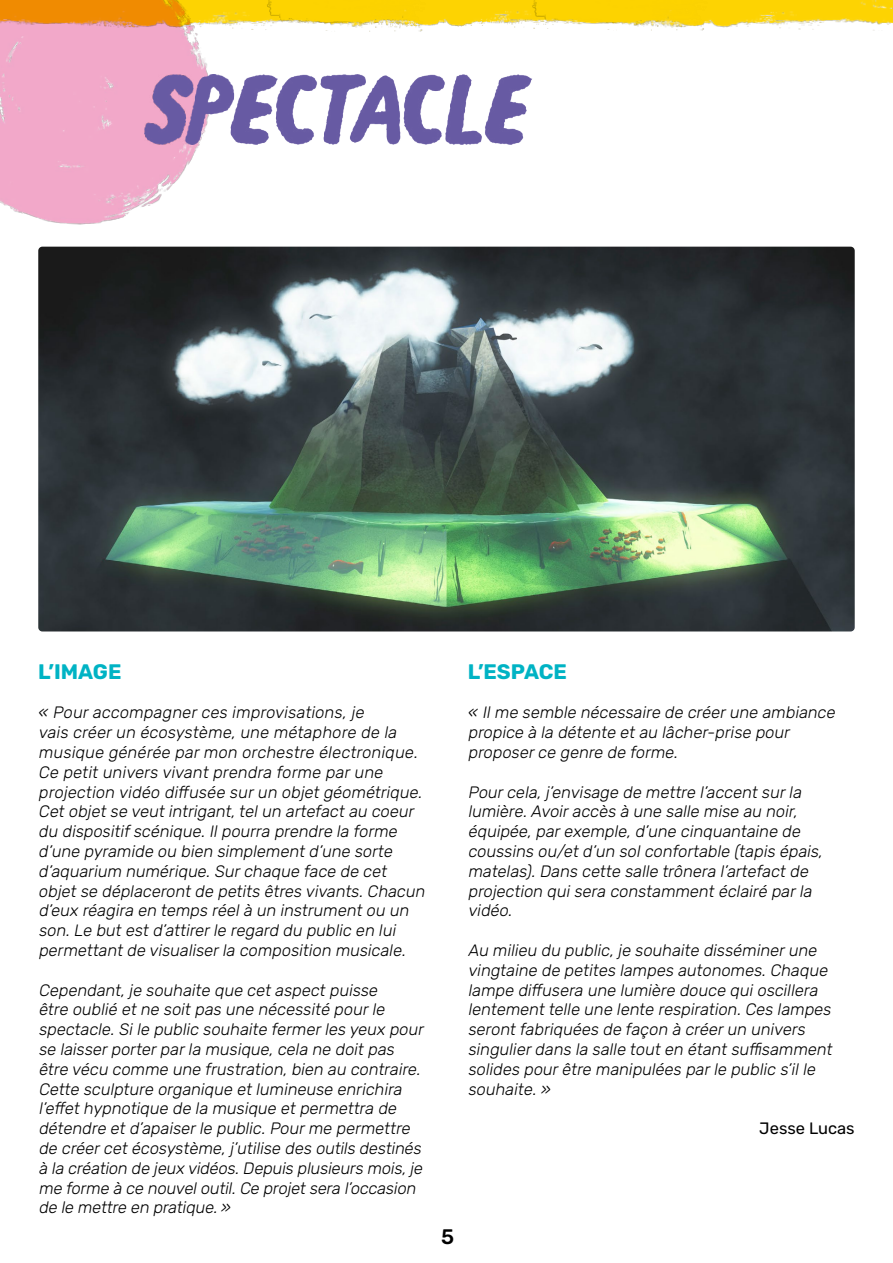
<style>
.page{position:relative;width:893px;height:1263px;background:#fff}
.page>*{position:absolute;margin:0;border:0;box-sizing:border-box;transform-origin:0 0}
.t1{font:300 21px "Rubik";color:#00b3c4}
.t2{font:300 21px "Rubik";color:#000}
.t3{font:italic 300 16.5px/19.8px "Rubik";color:#000}
.t4{font:300 16.5px "Rubik";color:#000}
.s1{font-style:inherit}
</style>
<div class="page">
<img style="left:0;top:33px;width:224px;height:214px">
<img style="left:0;top:0;width:258px;height:33px">
<img style="left:258px;top:0;width:265px;height:32px">
<img style="left:523px;top:0;width:370px;height:31px">
<img style="left:145px;top:74px;width:387px;height:70px">
<img style="left:38px;top:247px;width:817px;height:384px">
<p class="t1" style="left:38px;top:656px;width:85px">L’IMAGE</p>
<p class="t3" style="left:38px;top:703px;width:392px"><span class="s1">«</span> Pouraccompagnerces improvisations,je<br>vais créerun écosystème,une métaphore de la musique générée parmon orchestre électronique.<br>Ce petitunivers vivantprendra forme parune projection vidéo diffusée surun objetgéométrique.<br>Cetobjetse veutintrigant,telun artefactau coeur du dispositifscénique.Ilpourra prendre la forme d’une pyramide ou bien simplementd’une sorte d’aquarium numérique.Surchaque face de cet objetse déplacerontde petitsêtresvivants.Chacun d’eux réagira en tempsréelà un instrumentou un son.Le butestd’attirerle regard du public en lui permettantde visualiserla composition musicale.</p>
<p class="t3" style="left:38px;top:981px;width:391px">Cependant,je souhaite que cetaspectpuisse<br>être oublié etne soitpasune nécessité pourle spectacle.Sile public souhaite fermerlesyeux pour se laisserporterparla musique,cela ne doitpas être vécu comme une frustration,bien au contraire.<br>Cette sculpture organique etlumineuse enrichira l’effethypnotique de la musique etpermettra de détendre etd’apaiserle public.Pourme permettre de créercetécosystème,j’utilise desoutilsdestinés à la création de jeuxvidéos.Depuisplusieursmois,je me forme à ce nouveloutil.Ce projetsera l’occasion de le mettre en pratique.<span class="s1">»</span></p>
<p class="t1" style="left:468px;top:656px;width:101px">L’ESPACE</p>
<p class="t3" style="left:468px;top:703px;width:373px"><span class="s1">«</span> Ilme semble nécessaire de créerune ambiance propice à la détente etau lâcher-prise pour proposerce genre de forme.</p>
<p class="t3" style="left:468px;top:783px;width:360px">Pourcela,j’envisage de mettre l’accentsurla lumière.Avoiraccèsà une salle mise au noir, équipée,parexemple,d’une cinquantaine de coussinsou/etd’un solconfortable (tapisépais, matelas).Danscette salle trônera l’artefactde projection quisera constammentéclairé parla vidéo.</p>
<p class="t3" style="left:468px;top:941px;width:370px">Au milieu du public,je souhaite disséminerune vingtaine de petiteslampesautonomes.Chaque lampe diffusera une lumière douce quioscillera lentementtelle une lente respiration.Ceslampes serontfabriquéesde façon à créerun univers singulierdansla salle touten étantsuffisamment solidespourêtre manipuléesparle public s’ille souhaite.»</p>
<p class="t4" style="left:759px;top:1117px;width:97px">Jesse Lucas</p>
<p class="t2" style="left:441px;top:1222px;width:15px">5</p>
</div>
